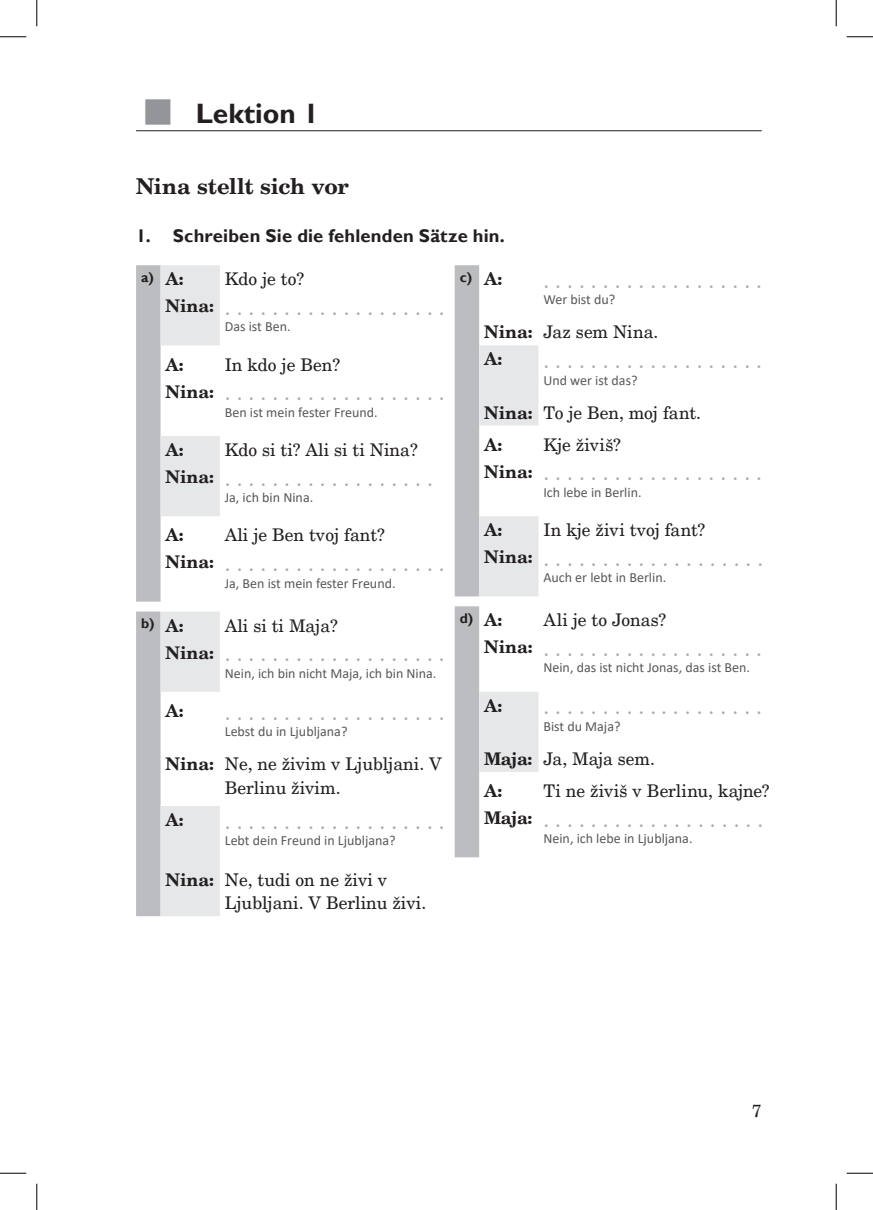
<style>
.page{position:relative;width:873px;height:1210px;background:#fff}
.page>*{position:absolute;margin:0;border:0;box-sizing:border-box;transform-origin:0 0}
.t1{font:700 28px "Gill Sans";color:#231f20}
.t2{font:700 21.88px "New Century Schlbk";letter-spacing:-.01em;color:#231f20}
.t3{font:21px "New Century Schlbk";color:#a8a9ad}
.t4{font:700 18.38px "Gill Sans";letter-spacing:.01em;color:#231f20}
.t5{font:17.5px/23.6px "New Century Schlbk";color:#231f20}
.t6{font:700 17.5px "New Century Schlbk";color:#231f20}
.t7{font:14px "Calibri";color:#57585a}
.t8{font:700 14px "Gill Sans";color:#231f20}
.s1{font-family:"New Century Schlbk";font-size:17.5px}
.s2{font-weight:700;font-size:17.5px;color:#231f20}
.s3{font-weight:700}
</style>
<div class="page">
<hr style="left:136px;top:130px;width:625px;height:1px;background:#231f20">
<svg style="left:136px;top:265px;width:84px;height:651px"></svg>
<svg style="left:454px;top:265px;width:84px;height:592px"></svg>
<svg style="left:0;top:36px;width:26px;height:1px"></svg>
<svg style="left:846px;top:36px;width:26px;height:1px"></svg>
<svg style="left:0;top:1172px;width:26px;height:1px"></svg>
<svg style="left:846px;top:1172px;width:26px;height:1px"></svg>
<svg style="left:36px;top:0;width:1px;height:26px"></svg>
<svg style="left:36px;top:1183px;width:1px;height:26px"></svg>
<svg style="left:835px;top:0;width:1px;height:26px"></svg>
<svg style="left:835px;top:1183px;width:1px;height:26px"></svg>
<h1 class="t1" style="left:195px;top:97px;width:125px">Lektion 1</h1>
<p class="t2" style="left:136px;top:173px;width:214px">Nina stellt sich vor</p>
<p class="t4" style="left:136px;top:224px;width:370px">1. Schreiben Sie die fehlenden Sätze hin.</p>
<p class="t8" style="left:141px;top:269px;width:44px">a) <span class="s1">A:</span></p>
<p class="t5" style="left:225px;top:267px;width:81px">Kdo je to?</p>
<p class="t3" style="left:165px;top:294px;width:280px"><span class="s2">Nina:</span> . . . . . . . . . . . . . . . . . . .</p>
<p class="t7" style="left:225px;top:317px;width:67px">Das ist Ben.</p>
<p class="t6" style="left:165px;top:353px;width:20px">A:</p>
<p class="t5" style="left:225px;top:353px;width:117px">In kdo je Ben?</p>
<p class="t3" style="left:165px;top:380px;width:280px"><span class="s2">Nina:</span> . . . . . . . . . . . . . . . . . . .</p>
<p class="t7" style="left:225px;top:402px;width:154px">Ben ist mein fester Freund.</p>
<p class="t6" style="left:165px;top:439px;width:20px">A:</p>
<p class="t5" style="left:225px;top:438px;width:194px">Kdo si ti? Ali si ti Nina?</p>
<p class="t3" style="left:165px;top:465px;width:269px"><span class="s2">Nina:</span> . . . . . . . . . . . . . . . . . .</p>
<p class="t7" style="left:225px;top:488px;width:90px">Ja, ich bin Nina.</p>
<p class="t6" style="left:165px;top:524px;width:20px">A:</p>
<p class="t5" style="left:225px;top:523px;width:162px">Ali je Ben tvoj fant?</p>
<p class="t3" style="left:165px;top:551px;width:280px"><span class="s2">Nina:</span> . . . . . . . . . . . . . . . . . . .</p>
<p class="t7" style="left:225px;top:573px;width:172px">Ja, Ben ist mein fester Freund.</p>
<p class="t8" style="left:141px;top:615px;width:44px">b) <span class="s1">A:</span></p>
<p class="t5" style="left:225px;top:613px;width:115px">Ali si ti Maja?</p>
<p class="t3" style="left:165px;top:641px;width:280px"><span class="s2">Nina:</span> . . . . . . . . . . . . . . . . . . .</p>
<p class="t7" style="left:225px;top:663px;width:213px">Nein, ich bin nicht Maja, ich bin Nina.</p>
<p class="t6" style="left:165px;top:699px;width:20px">A:</p>
<p class="t3" style="left:225px;top:699px;width:221px">. . . . . . . . . . . . . . . . . . .</p>
<p class="t7" style="left:225px;top:722px;width:124px">Lebst du in Ljubljana?</p>
<p class="t5" style="left:225px;top:752px;width:218px;text-indent:-59px"><span class="s3">Nina:</span> Ne, ne živim v Ljubljani. V<br>Berlinu živim.</p>
<p class="t6" style="left:165px;top:808px;width:20px">A:</p>
<p class="t3" style="left:225px;top:808px;width:221px">. . . . . . . . . . . . . . . . . . .</p>
<p class="t7" style="left:225px;top:831px;width:172px">Lebt dein Freund in Ljubljana?</p>
<p class="t5" style="left:225px;top:867px;width:203px;text-indent:-59px"><span class="s3">Nina:</span> Ne, tudi on ne živi v<br>Ljubljani. V Berlinu živi.</p>
<p class="t8" style="left:459px;top:269px;width:44px">c) <span class="s1">A:</span></p>
<p class="t3" style="left:543px;top:267px;width:220px">. . . . . . . . . .. . . . . . . . .</p>
<p class="t7" style="left:543px;top:290px;width:73px">Wer bist du?</p>
<p class="t5" style="left:484px;top:319px;width:176px;line-height:26.9px"><span class="s3">Nina:</span> Jaz sem Nina.<br><span class="s3">A:</span></p>
<p class="t3" style="left:543px;top:348px;width:220px">. . . . . . . . . .. . . . . . . . .</p>
<p class="t7" style="left:543px;top:370px;width:96px">Und wer ist das?</p>
<p class="t5" style="left:484px;top:396px;width:218px;line-height:32.2px"><span class="s3">Nina:</span> To je Ben, moj fant.<br><span class="s3">A:</span></p>
<p class="t5" style="left:543px;top:433px;width:79px">Kje živiš?</p>
<p class="t3" style="left:484px;top:460px;width:279px"><span class="s2">Nina:</span> . . . . . . . . . . . . . . . . . . .</p>
<p class="t7" style="left:543px;top:482px;width:100px">Ich lebe in Berlin.</p>
<p class="t6" style="left:484px;top:519px;width:20px">A:</p>
<p class="t5" style="left:543px;top:518px;width:163px">In kje živi tvoj fant?</p>
<p class="t3" style="left:484px;top:545px;width:280px"><span class="s2">Nina:</span> . . . . . . . . . . . . . . . . . . .</p>
<p class="t7" style="left:543px;top:568px;width:124px">Auch er lebt in Berlin.</p>
<p class="t8" style="left:459px;top:610px;width:44px">d) <span class="s1">A:</span></p>
<p class="t5" style="left:543px;top:608px;width:124px">Ali je to Jonas?</p>
<p class="t3" style="left:484px;top:635px;width:279px"><span class="s2">Nina:</span> . . . . . . . . . . . . . . . . . . .</p>
<p class="t7" style="left:543px;top:658px;width:208px">Nein, das ist nicht Jonas, das ist Ben.</p>
<p class="t6" style="left:484px;top:694px;width:20px">A:</p>
<p class="t3" style="left:543px;top:694px;width:220px">. . . . . . . . . .. . . . . . . . .</p>
<p class="t7" style="left:543px;top:716px;width:79px">Bist du Maja?</p>
<p class="t5" style="left:484px;top:742px;width:172px;line-height:32.2px"><span class="s3">Maja:</span> Ja, Maja sem.<br><span class="s3">A:</span></p>
<p class="t5" style="left:543px;top:779px;width:227px">Ti ne živiš v Berlinu, kajne?</p>
<p class="t3" style="left:484px;top:806px;width:280px"><span class="s2">Maja:</span> . . . . . . . . . . . . . . . . . . .</p>
<p class="t7" style="left:543px;top:829px;width:151px">Nein, ich lebe in Ljubljana.</p>
<p class="t5" style="left:751px;top:1098px;width:11px">7</p>
</div>
